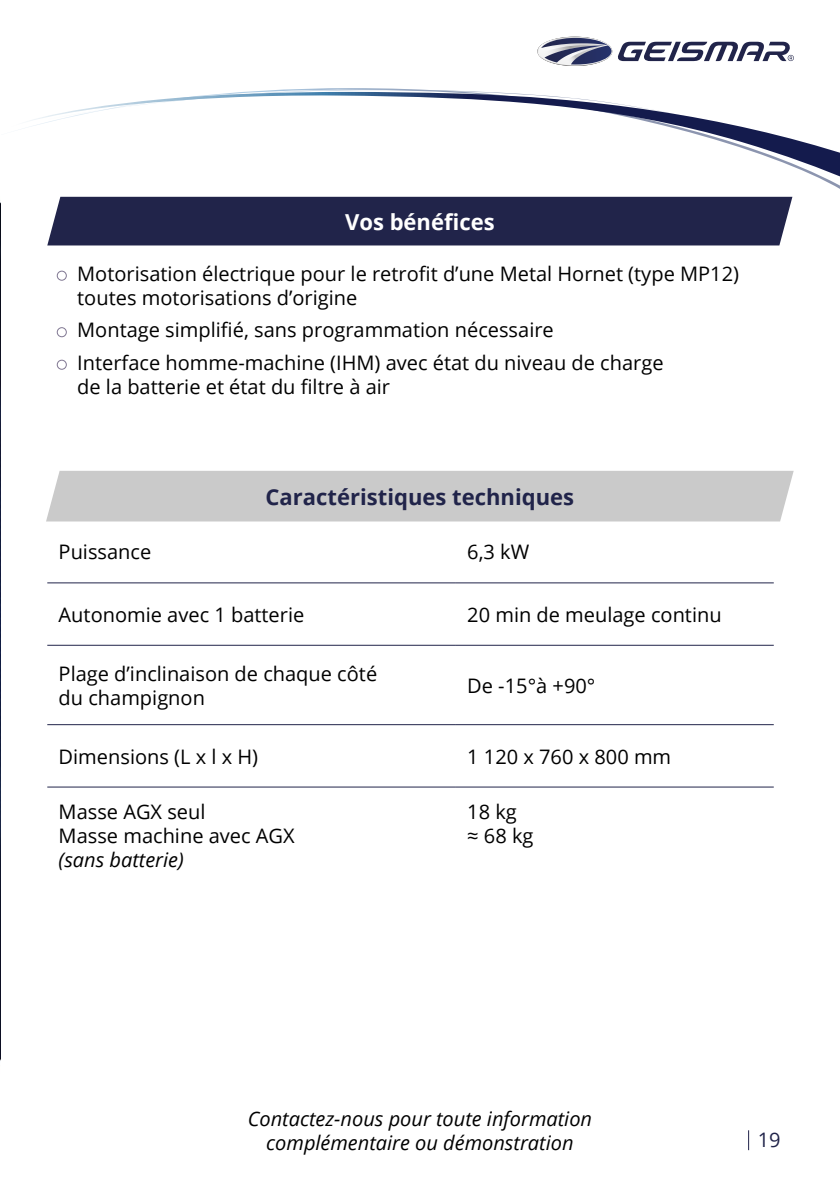
<style>
.page{position:relative;width:840px;height:1191px;background:#fff}
.page>*{position:absolute;margin:0;border:0;box-sizing:border-box;transform-origin:0 0}
.t1{font:700 22px "Open Sans";color:#21244a}
.t2{font:700 22px "Open Sans";color:#fff}
.t3{font:20px/24px "Open Sans";color:#000}
.t4{font:italic 20px/24px "Open Sans";color:#000;text-align:center}
.t5{font:20px "Open Sans";color:#21244a}
</style>
<div class="page">
<svg style="left:244px;top:88px;width:595px;height:101px"></svg>
<svg style="left:30px;top:92px;width:809px;height:89px"></svg>
<svg style="left:537px;top:37px;width:256px;height:29px"></svg>
<img style="left:0;top:202px;width:1px;height:859px">
<div style="left:47px;top:197px;width:745px;height:48px;background:#21244a"></div>
<div style="left:46px;top:471px;width:748px;height:51px;background:#cacaca"></div>
<div style="left:57px;top:271px;width:10px;height:10px;border:1px solid #807792;border-radius:50%"></div>
<div style="left:57px;top:327px;width:10px;height:10px;border:1px solid #807792;border-radius:50%"></div>
<div style="left:57px;top:360px;width:10px;height:10px;border:1px solid #807792;border-radius:50%"></div>
<hr style="left:47px;top:582px;width:408px;height:1px;background:#21244a">
<hr style="left:455px;top:582px;width:318px;height:1px;background:#21244a">
<hr style="left:47px;top:645px;width:408px;height:1px;background:#21244a">
<hr style="left:455px;top:645px;width:318px;height:1px;background:#21244a">
<hr style="left:47px;top:724px;width:408px;height:1px;background:#21244a">
<hr style="left:455px;top:724px;width:318px;height:1px;background:#21244a">
<hr style="left:47px;top:786px;width:408px;height:1px;background:#21244a">
<hr style="left:455px;top:786px;width:318px;height:1px;background:#21244a">
<p class="t2" style="left:345px;top:206px;width:151px">Vos bénéfices</p>
<p class="t3" style="left:77px;top:261px;width:663px">Motorisation électrique pour le retrofit d’une Metal Hornet (type MP12) toutes motorisations d’origine</p>
<p class="t3" style="left:77px;top:313px;width:587px;line-height:32.6px">Montage simplifié, sans programmation nécessaire<br>Interface homme-machine (IHM) avec état du niveau de charge</p>
<p class="t3" style="left:77px;top:374px;width:314px">de la batterie et état du filtre à air</p>
<p class="t1" style="left:265px;top:481px;width:310px">Caractéristiques techniques</p>
<p class="t3" style="left:59px;top:539px;width:94px">Puissance</p>
<p class="t3" style="left:467px;top:539px;width:63px">6,3 kW</p>
<p class="t3" style="left:59px;top:602px;width:247px">Autonomie avec 1 batterie</p>
<p class="t3" style="left:467px;top:602px;width:256px">20 min de meulage continu</p>
<p class="t3" style="left:59px;top:661px;width:320px">Plage d’inclinaison de chaque côté du champignon</p>
<p class="t3" style="left:467px;top:673px;width:130px">De -15°à +90°</p>
<p class="t3" style="left:59px;top:743px;width:201px">Dimensions (L x l x H)</p>
<p class="t3" style="left:467px;top:743px;width:205px">1 120 x 760 x 800 mm</p>
<p class="t3" style="left:59px;top:799px;width:237px">Masse AGX seul<br>Masse machine avec AGX</p>
<p class="t4" style="left:59px;top:847px;width:127px">(sans batterie)</p>
<p class="t3" style="left:467px;top:799px;width:68px">18 kg<br>≈ 68 kg</p>
<p class="t4" style="left:247px;top:1106px;width:346px">Contactez-nous pour toute information complémentaire ou démonstration</p>
<p class="t5" style="left:757px;top:1126px;width:24px">19</p>
</div>
